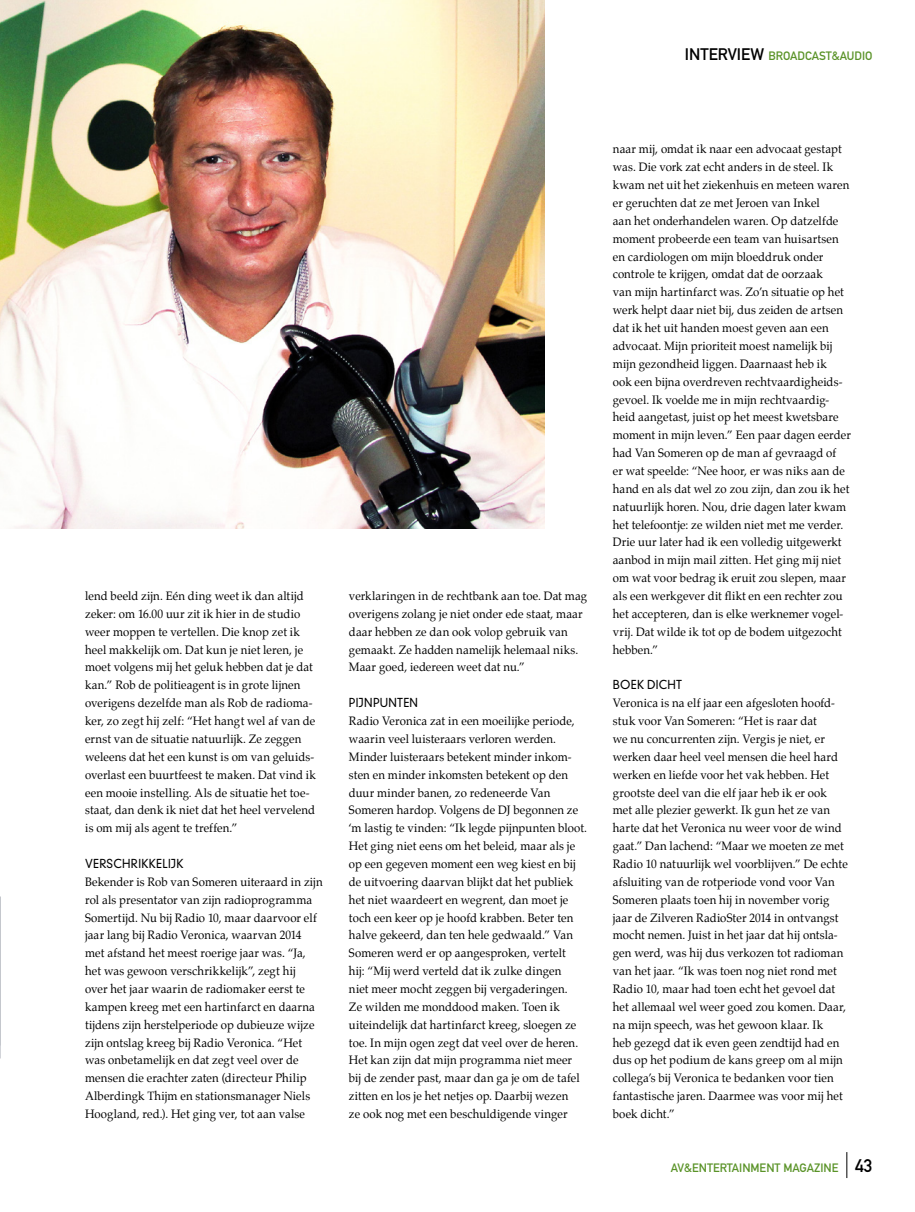
<style>
.page{position:relative;width:915px;height:1212px;background:#fff}
.page>*{position:absolute;margin:0;border:0;box-sizing:border-box;transform-origin:0 0}
.t1{font:12px/17.9px "Palatino";letter-spacing:.01em;color:#000;scale:.95 1}
.t2{font:12px "DIN Mittelschrift";color:#5a9328}
.t3{font:300 12px "DIN Neuzeit Grotesk";letter-spacing:.02em;color:#000;scale:.95 1}
.s1{font-size:16.5px;color:#000}
.s2{font-size:18px;color:#000}
</style>
<div class="page">
<img style="left:0;top:0;width:1px;height:1212px">
<svg style="left:846px;top:1152px;width:1px;height:26px"></svg>
<img style="left:0;top:0;width:544px;height:529px">
<p class="t2" style="left:684px;top:49px;width:189px"><span class="s1">INTERVIEW</span> BROADCAST&amp;AUDIO</p>
<p class="t1" style="left:85px;top:587px;width:244px">lend beeld zijn. Eén ding weet ik dan altijd zeker: om 16.00 uur zit ik hier in de studio weer moppen te vertellen. Die knop zet ik heel makkelijk om. Dat kun je niet leren, je moet volgens mij het geluk hebben dat je dat kan.” Rob de politieagent is in grote lijnen overigens dezelfde man als Rob de radioma&shy;ker, zo zegt hij zelf: “Het hangt wel af van de ernst van de situatie natuurlijk. Ze zeggen weleens dat het een kunst is om van geluids&shy;overlast een buurtfeest te maken. Dat vind ik een mooie instelling. Als de situatie het toe&shy;staat, dan denk ik niet dat het heel vervelend is om mij als agent te treffen.”</p>
<p class="t3" style="left:85px;top:856px;width:105px">VERSCHRIKKELIJK</p>
<p class="t1" style="left:85px;top:873px;width:251px">Bekender is Rob van Someren uiteraard in zijn rol als presentator van zijn radioprogramma Somertijd. Nu bij Radio 10, maar daarvoor elf jaar lang bij Radio Veronica, waarvan 2014 met afstand het meest roerige jaar was. “Ja, het was gewoon verschrikkelijk”, zegt hij<br>over het jaar waarin de radiomaker eerst te kampen kreeg met een hartinfarct en daarna tijdens zijn herstelperiode op dubieuze wijze zijn ontslag kreeg bij Radio Veronica. “Het was onbetamelijk en dat zegt veel over de mensen die erachter zaten (directeur Philip Alberdingk Thijm en stationsmanager Niels Hoogland, red.). Het ging ver, tot aan valse</p>
<p class="t1" style="left:349px;top:587px;width:252px">verklaringen in de rechtbank aan toe. Dat mag overigens zolang je niet onder ede staat, maar daar hebben ze dan ook volop gebruik van gemaakt. Ze hadden namelijk helemaal niks.<br>Maar goed, iedereen weet dat nu.”</p>
<p class="t3" style="left:349px;top:695px;width:74px">PIJNPUNTEN</p>
<p class="t1" style="left:349px;top:712px;width:252px">Radio Veronica zat in een moeilijke periode, waarin veel luisteraars verloren werden.<br>Minder luisteraars betekent minder inkom&shy;sten en minder inkomsten betekent op den duur minder banen, zo redeneerde Van Someren hardop. Volgens de DJ begonnen ze ‘m lastig te vinden: “Ik legde pijnpunten bloot.<br>Het ging niet eens om het beleid, maar als je op een gegeven moment een weg kiest en bij de uitvoering daarvan blijkt dat het publiek het niet waardeert en wegrent, dan moet je toch een keer op je hoofd krabben. Beter ten halve gekeerd, dan ten hele gedwaald.” Van Someren werd er op aangesproken, vertelt<br>hij: “Mij werd verteld dat ik zulke dingen<br>niet meer mocht zeggen bij vergaderingen.<br>Ze wilden me monddood maken. Toen ik uiteindelijk dat hartinfarct kreeg, sloegen ze toe. In mijn ogen zegt dat veel over de heren.<br>Het kan zijn dat mijn programma niet meer bij de zender past, maar dan ga je om de tafel zitten en los je het netjes op. Daarbij wezen<br>ze ook nog met een beschuldigende vinger</p>
<p class="t1" style="left:612px;top:140px;width:252px">naar mij, omdat ik naar een advocaat gestapt was. Die vork zat echt anders in de steel. Ik kwam net uit het ziekenhuis en meteen waren er geruchten dat ze met Jeroen van Inkel<br>aan het onderhandelen waren. Op datzelfde moment probeerde een team van huisartsen en cardiologen om mijn bloeddruk onder controle te krijgen, omdat dat de oorzaak<br>van mijn hartinfarct was. Zo’n situatie op het werk helpt daar niet bij, dus zeiden de artsen dat ik het uit handen moest geven aan een advocaat. Mijn prioriteit moest namelijk bij mijn gezondheid liggen. Daarnaast heb ik<br>ook een bijna overdreven rechtvaardigheids&shy;gevoel. Ik voelde me in mijn rechtvaardig&shy;heid aangetast, juist op het meest kwetsbare moment in mijn leven.” Een paar dagen eerder had Van Someren op de man af gevraagd of<br>er wat speelde: “Nee hoor, er was niks aan de hand en als dat wel zo zou zijn, dan zou ik het natuurlijk horen. Nou, drie dagen later kwam het telefoontje: ze wilden niet met me verder.<br>Drie uur later had ik een volledig uitgewerkt aanbod in mijn mail zitten. Het ging mij niet om wat voor bedrag ik eruit zou slepen, maar als een werkgever dit flikt en een rechter zou het accepteren, dan is elke werknemer vogel&shy;vrij. Dat wilde ik tot op de bodem uitgezocht hebben.”</p>
<p class="t3" style="left:612px;top:678px;width:74px">BOEK DICHT</p>
<p class="t1" style="left:612px;top:694px;width:249px">Veronica is na elf jaar een afgesloten hoofd&shy;stuk voor Van Someren: “Het is raar dat<br>we nu concurrenten zijn. Vergis je niet, er werken daar heel veel mensen die heel hard werken en liefde voor het vak hebben. Het grootste deel van die elf jaar heb ik er ook met alle plezier gewerkt. Ik gun het ze van harte dat het Veronica nu weer voor de wind gaat.” Dan lachend: “Maar we moeten ze met Radio 10 natuurlijk wel voorblijven.” De echte afsluiting van de rotperiode vond voor Van Someren plaats toen hij in november vorig jaar de Zilveren RadioSter 2014 in ontvangst mocht nemen. Juist in het jaar dat hij ontsla&shy;gen werd, was hij dus verkozen tot radioman van het jaar. “Ik was toen nog niet rond met Radio 10, maar had toen echt het gevoel dat het allemaal wel weer goed zou komen. Daar, na mijn speech, was het gewoon klaar. Ik<br>heb gezegd dat ik even geen zendtijd had en dus op het podium de kans greep om al mijn collega’s bij Veronica te bedanken voor tien fantastische jaren. Daarmee was voor mij het boek dicht.”</p>
<p class="t2" style="left:670px;top:1161px;width:203px">AV&amp;ENTERTAINMENT MAGAZINE <span class="s2">43</span></p>
</div>
